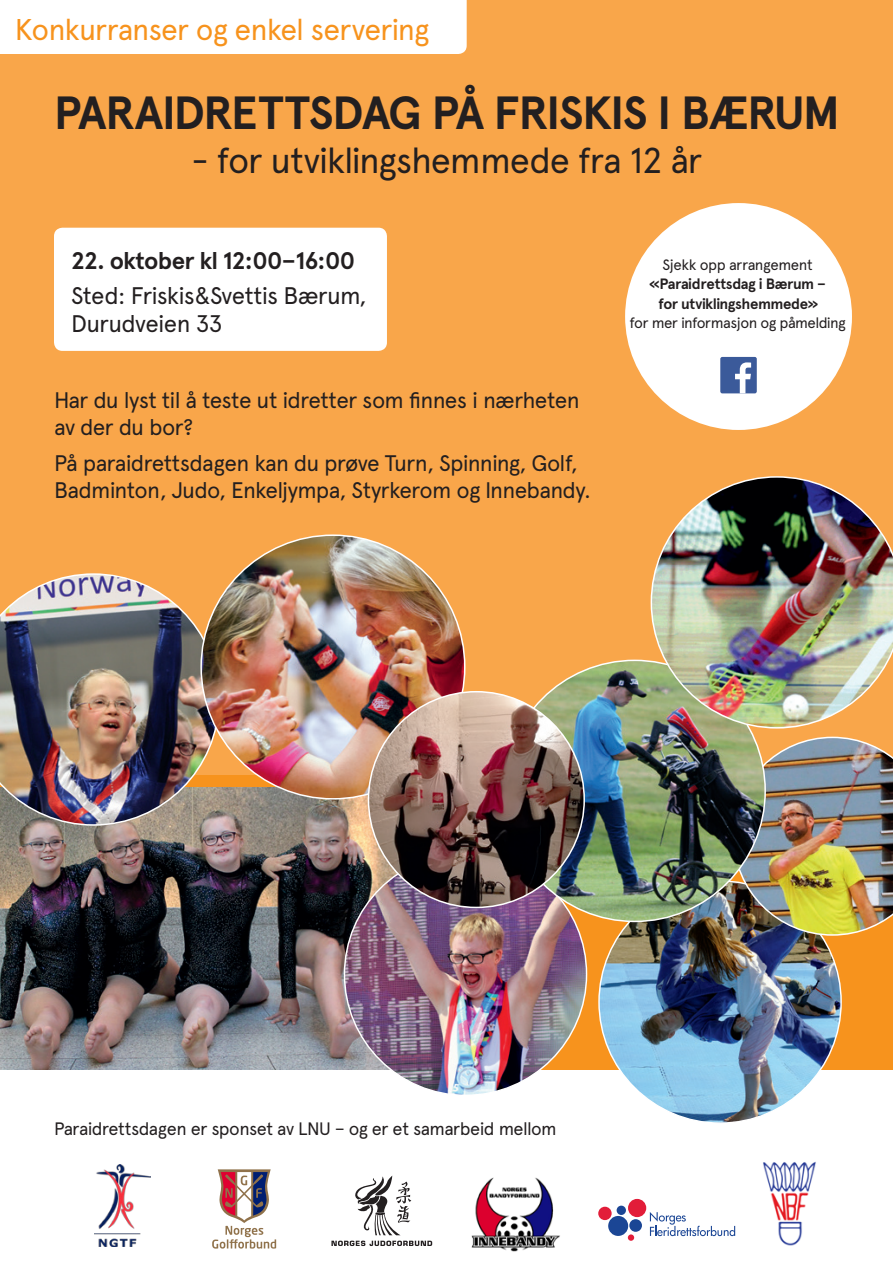
<style>
.page{position:relative;width:893px;height:1263px;background:#fff}
.page>*{position:absolute;margin:0;border:0;box-sizing:border-box;transform-origin:0 0}
.t1{font:700 46.5px "Apercu";letter-spacing:-.04em;color:#231f20}
.t2{font:36px "Apercu";letter-spacing:-.035em;color:#231f20}
.t3{font:30px "Apercu";letter-spacing:-.035em;color:#f7931d}
.t4{font:24px/28.8px "Apercu";letter-spacing:-.03em;color:#231f20}
.t5{font:700 24px "Apercu";letter-spacing:-.03em;color:#231f20}
.t6{font:22.5px/27px "Apercu";letter-spacing:-.035em;color:#231f20}
.t7{font:18px "Apercu";letter-spacing:-.035em;color:#231f20}
.t8{font:700 15px/19.5px "Apercu";letter-spacing:-.03em;color:#231f20;text-align:center}
.t9{font:15px "Apercu";letter-spacing:-.04em;color:#231f20}
.s1{font-weight:400}
</style>
<div class="page">
<div style="left:0;top:0;width:893px;height:1067px;background:#f9a64a"></div>
<div style="left:0;top:775px;width:893px;height:294px;background:#f7931d"></div>
<img style="left:0;top:787px;width:398px;height:282px">
<img style="left:599px;top:881px;width:242px;height:242px;border-radius:121px">
<div style="left:54px;top:228px;width:333px;height:123px;background:#fff;border-radius:9px"></div>
<img style="left:344px;top:853px;width:242px;height:242px;border-radius:121px">
<img style="left:0;top:573px;width:220px;height:253px">
<img style="left:733px;top:737px;width:160px;height:199px">
<img style="left:504px;top:660px;width:261px;height:261px;border-radius:131px">
<img style="left:651px;top:476px;width:242px;height:252px">
<img style="left:201px;top:535px;width:264px;height:264px;border-radius:132px">
<img style="left:368px;top:692px;width:216px;height:215px;border-radius:108px">
<div style="left:625px;top:203px;width:227px;height:227px;background:#fff;border-radius:50%"></div>
<div style="left:720px;top:357px;width:37px;height:36px;background:#3b5a9a;border-radius:2px"></div>
<svg style="left:735px;top:362px;width:16px;height:31px"></svg>
<div style="left:0;top:0;width:467px;height:54px;background:#fff"></div>
<img style="left:763px;top:1161px;width:53px;height:85px">
<div style="left:598px;top:1207px;width:14px;height:13px;background:#e21d39;border-radius:50%"></div>
<div style="left:628px;top:1234px;width:6px;height:7px;background:#e21d39;border-radius:50%"></div>
<div style="left:608px;top:1216px;width:20px;height:20px;background:#1b4695;border-radius:50%"></div>
<div style="left:628px;top:1199px;width:18px;height:18px;background:#e21d39;border-radius:50%"></div>
<div style="left:629px;top:1219px;width:13px;height:13px;background:#1b4695;border-radius:50%"></div>
<div style="left:617px;top:1205px;width:9px;height:10px;background:#1b4695;border-radius:50%"></div>
<svg style="left:650px;top:1212px;width:85px;height:24px"></svg>
<img style="left:471px;top:1177px;width:89px;height:75px">
<svg style="left:331px;top:1175px;width:101px;height:71px"></svg>
<svg style="left:212px;top:1169px;width:64px;height:79px"></svg>
<img style="left:95px;top:1164px;width:55px;height:82px">
<p class="t3" style="left:15px;top:11px;width:416px">Konkurranser og enkel servering</p>
<p class="t1" style="left:54px;top:85px;width:788px">PARAIDRETTSDAG PÅ FRISKIS I BÆRUM</p>
<p class="t2" style="left:191px;top:138px;width:512px">- for utviklingshemmede fra 12 år</p>
<p class="t5" style="left:71px;top:246px;width:286px">22. oktober kl 12:00–16:00</p>
<p class="t4" style="left:71px;top:281px;width:297px">Sted: Friskis&amp;Svettis Bærum,<br>Durudveien 33</p>
<p class="t6" style="left:54px;top:387px;width:527px">Har du lyst til å teste ut idretter som finnes i nærheten av der du bor?</p>
<p class="t6" style="left:54px;top:450px;width:539px">På paraidrettsdagen kan du prøve Turn, Spinning, Golf,<br>Badminton, Judo, Enkeljympa, Styrkerom og Innebandy.</p>
<p class="t8" style="left:649px;top:255px;width:178px"><span class="s1">Sjekk opp arrangement </span>«Paraidrettsdag i Bærum – for utviklingshemmede»</p>
<p class="t9" style="left:630px;top:314px;width:218px">for mer informasjon og påmelding</p>
<p class="t7" style="left:54px;top:1118px;width:504px">Paraidrettsdagen er sponset av LNU – og er et samarbeid mellom</p>
</div>
